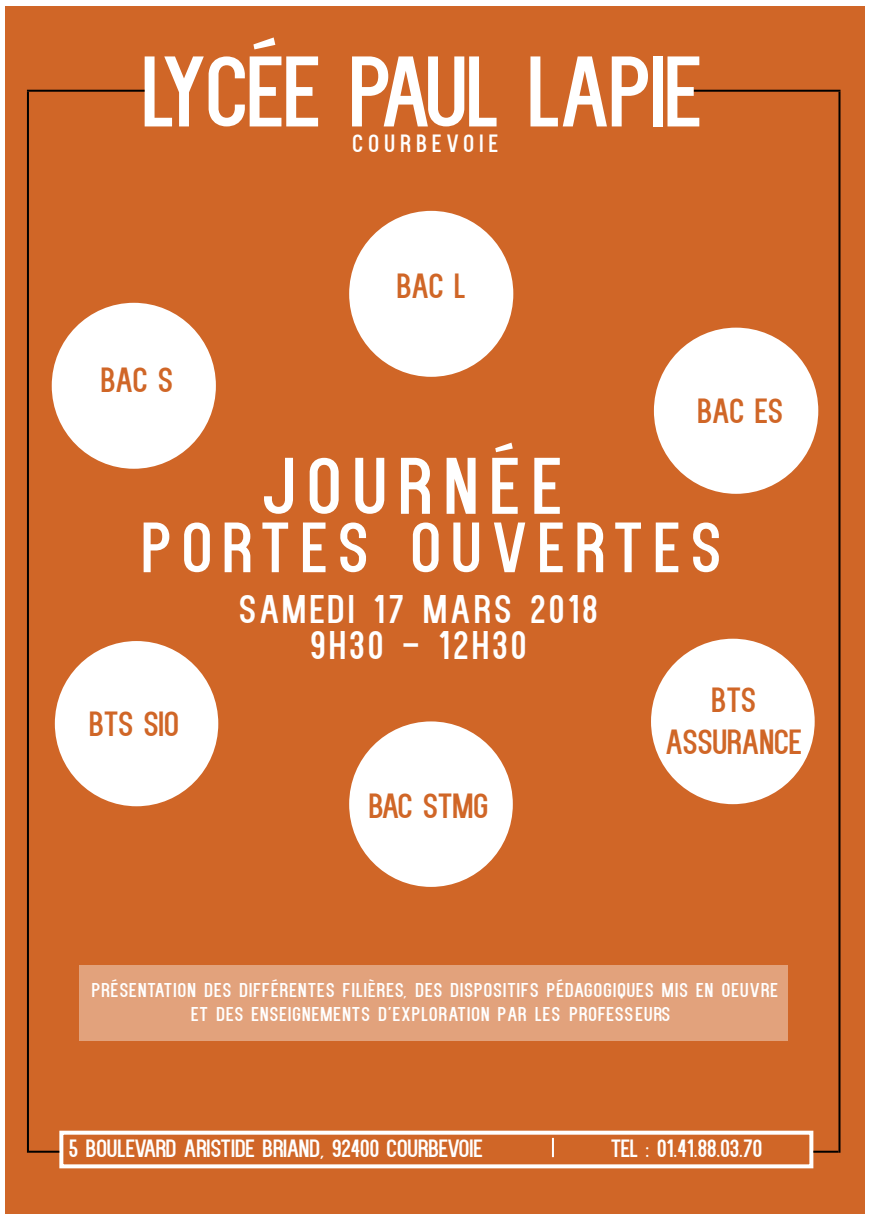
<style>
.page{position:relative;width:871px;height:1219px;background:#fff}
.page>*{position:absolute;margin:0;border:0;box-sizing:border-box;transform-origin:0 0}
.t1{font:100px "Kenzo";letter-spacing:-.01em;color:#fff}
.t2{font:80px "Kenzo";letter-spacing:.15em;color:#fff}
.t3{font:71px "Kenzo";letter-spacing:.15em;color:#fff}
.t4{font:40px "Kenzo";letter-spacing:.09em;color:#fff}
.t5{font:35px "Kenzo";color:#d06627}
.t6{font:25px "Kenzo";color:#fff}
.t7{font:25px "Kenzo";letter-spacing:.22em;color:#fff}
.t8{font:20px/24px "Kenzo";letter-spacing:.06em;color:#fff;text-align:center}
</style>
<div class="page">
<div style="left:6px;top:6px;width:859px;height:1207px;background:#d06627"></div>
<div style="left:59px;top:1131px;width:754px;height:37px;border:4px solid #fff"></div>
<svg style="left:552px;top:1138px;width:1px;height:19px"></svg>
<div style="left:79px;top:965px;width:708px;height:76px;background:#e2a27c"></div>
<div style="left:349px;top:211px;width:164px;height:166px;background:#fff;border-radius:50%"></div>
<div style="left:55px;top:641px;width:163px;height:165px;background:#fff;border-radius:50%"></div>
<div style="left:52px;top:303px;width:164px;height:166px;background:#fff;border-radius:50%"></div>
<div style="left:349px;top:721px;width:163px;height:166px;background:#fff;border-radius:50%"></div>
<div style="left:653px;top:328px;width:165px;height:166px;background:#fff;border-radius:50%"></div>
<div style="left:650px;top:639px;width:164px;height:165px;background:#fff;border-radius:50%"></div>
<hr style="left:27px;top:90px;width:117px;height:2px;background:#000">
<hr style="left:693px;top:90px;width:147px;height:2px;background:#000">
<hr style="left:27px;top:92px;width:2px;height:1061px;background:#000">
<hr style="left:29px;top:1151px;width:30px;height:2px;background:#000">
<hr style="left:838px;top:92px;width:2px;height:1061px;background:#000">
<hr style="left:813px;top:1151px;width:25px;height:2px;background:#000">
<p class="t1" style="left:142px;top:33px;width:561px">LYCÉE PAUL LAPIE</p>
<p class="t7" style="left:352px;top:128px;width:147px">COURBEVOIE</p>
<p class="t5" style="left:101px;top:360px;width:74px">BAC S</p>
<p class="t5" style="left:396px;top:266px;width:71px">BAC L</p>
<p class="t5" style="left:697px;top:391px;width:87px">BAC ES</p>
<p class="t2" style="left:261px;top:439px;width:302px">JOURNÉE</p>
<p class="t3" style="left:141px;top:506px;width:580px">PORTES OUVERTES</p>
<p class="t4" style="left:239px;top:585px;width:360px">SAMEDI 17 MARS 2018</p>
<p class="t4" style="left:310px;top:621px;width:217px">9H30 - 12H30</p>
<p class="t5" style="left:89px;top:704px;width:91px">BTS SIO</p>
<p class="t5" style="left:369px;top:785px;width:121px">BAC STMG</p>
<p class="t5" style="left:711px;top:680px;width:46px">BTS</p>
<p class="t5" style="left:665px;top:722px;width:138px">ASSURANCE</p>
<p class="t8" style="left:92px;top:978px;width:687px">PRÉSENTATION DES DIFFÉRENTES FILIÈRES, DES DISPOSITIFS PÉDAGOGIQUES MIS EN OEUVRE<br>ET DES ENSEIGNEMENTS D'EXPLORATION PAR LES PROFESSEURS</p>
<p class="t6" style="left:69px;top:1133px;width:415px">5 BOULEVARD ARISTIDE BRIAND, 92400 COURBEVOIE</p>
<p class="t6" style="left:610px;top:1133px;width:153px">TEL : 01.41.88.03.70</p>
</div>
